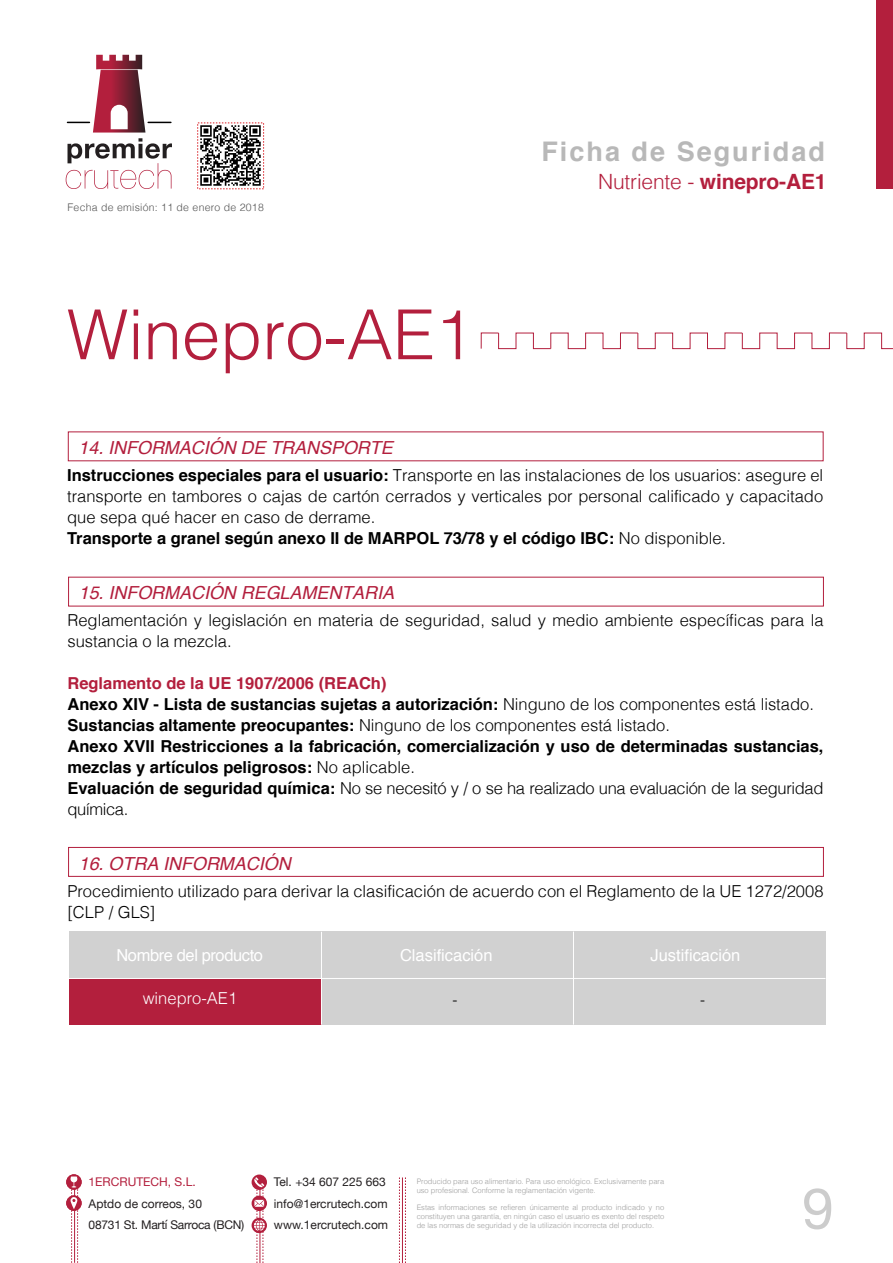
<style>
.page{position:relative;width:893px;height:1263px;background:#fff}
.page>*{position:absolute;margin:0;border:0;box-sizing:border-box;transform-origin:0 0}
.t1{font:300 69px "Helvetica";color:#b31f3d}
.t2{font:57px "Helvetica Neue";color:#ccc}
.t3{font:700 27px "Helvetica";letter-spacing:.075em;color:#b8b8b8}
.t4{font:700 21px "Helvetica";letter-spacing:-.01em;color:#b31f3d}
.t5{font:italic 18px "Helvetica";letter-spacing:-.005em;color:#b31f3d}
.t6{font:300 16.5px/21px "Helvetica";color:#000}
.t7{font:700 16.5px/21px "Helvetica";color:#000}
.t8{font:16.5px "Helvetica";color:#fff}
.t9{font:16.5px "Helvetica";letter-spacing:-.025em;color:#fff}
.t10{font:300 16.5px "Helvetica";color:#fff}
.t11{font:300 15px "Helvetica";color:#000}
.t12{font:12px/21px "Helvetica Neue";color:#231f20}
.t13{font:12px/21px "Helvetica Neue";letter-spacing:-.02em;color:#231f20}
.t14{font:12px "Helvetica Neue";color:#b31f3d}
.t15{font:300 10.5px "Helvetica";letter-spacing:.025em;color:#545454}
.t16{font:300 7.5px/9px "Helvetica";color:#9e9e9e}
.s1{font-weight:300}
.s2{font-weight:700}
.s3{color:#b31f3d}
</style>
<div class="page">
<div style="left:876px;top:0;width:17px;height:189px;background:#b31f3d"></div>
<div style="left:68px;top:847px;width:756px;height:29px;border:1px solid #b31f3d"></div>
<div style="left:69px;top:932px;width:756px;height:93px;background:#d1d1d1"></div>
<div style="left:69px;top:978px;width:252px;height:47px;background:#b31f3d"></div>
<hr style="left:68px;top:978px;width:757px;height:1px;background:#fff">
<hr style="left:321px;top:932px;width:1px;height:93px;background:#fff">
<hr style="left:573px;top:931px;width:1px;height:93px;background:#fff">
<svg style="left:66px;top:55px;width:106px;height:134px"></svg>
<svg style="left:399px;top:1177px;width:7px;height:86px"></svg>
<svg style="left:252px;top:1174px;width:15px;height:16px"></svg>
<svg style="left:252px;top:1195px;width:15px;height:16px"></svg>
<div style="left:252px;top:1218px;width:15px;height:15px;background:#b31f3d;border-radius:50%"></div>
<svg style="left:254px;top:1177px;width:11px;height:86px"></svg>
<svg style="left:66px;top:1174px;width:16px;height:16px"></svg>
<svg style="left:66px;top:1195px;width:16px;height:16px"></svg>
<svg style="left:69px;top:1176px;width:10px;height:87px"></svg>
<svg style="left:481px;top:333px;width:412px;height:16px"></svg>
<img style="left:200px;top:125px;width:61px;height:61px">
<h3 class="t3" style="left:541px;top:130px;width:285px">Ficha de Seguridad</h3>
<p class="t15" style="left:67px;top:198px;width:198px">Fecha de emisión: 11 de enero de 2018</p>
<h1 class="t1" style="left:67px;top:276px;width:408px">Winepro-AE1</h1>
<p class="t4" style="left:598px;top:164px;width:230px"><span class="s1">Nutriente -</span> winepro-AE1</p>
<p class="t5" style="left:78px;top:434px;width:316px">14. INFORMACIÓN DE TRANSPORTE</p>
<p class="t6" style="left:67px;top:464px;width:758px"><span class="s2">Instrucciones especiales para el usuario:</span> Transporte en las instalaciones de los usuarios: asegure el transporte en tambores o cajas de cartón cerrados y verticales por personal calificado y capacitado que sepa qué hacer en caso de derrame.<br><span class="s2">Transporte a granel según anexo II de MARPOL 73/78 y el código IBC:</span> No disponible.</p>
<p class="t5" style="left:79px;top:579px;width:317px">15. INFORMACIÓN REGLAMENTARIA</p>
<p class="t6" style="left:67px;top:609px;width:758px">Reglamentación y legislación en materia de seguridad, salud y medio ambiente específicas para la sustancia o la mezcla.</p>
<p class="t7" style="left:67px;top:673px;width:758px"><span class="s3">Reglamento de la UE 1907/2006 (REACh)<br></span>Anexo XIV - Lista de sustancias sujetas a autorización: <span class="s1">Ninguno de los componentes está listado.<br></span>Sustancias altamente preocupantes: <span class="s1">Ninguno de los componentes está listado.<br></span>Anexo XVII Restricciones a la fabricación, comercialización y uso de determinadas sustancias, mezclas y artículos peligrosos: <span class="s1">No aplicable.<br></span>Evaluación de seguridad química: <span class="s1">No se necesitó y / o se ha realizado una evaluación de la seguridad química.</span></p>
<p class="t5" style="left:79px;top:849px;width:213px">16. OTRA INFORMACIÓN</p>
<p class="t6" style="left:67px;top:879px;width:758px">Procedimiento utilizado para derivar la clasificación de acuerdo con el Reglamento de la UE 1272/2008 [CLP / GLS]</p>
<p class="t9" style="left:116px;top:943px;width:148px">Nombre del producto</p>
<p class="t8" style="left:400px;top:943px;width:94px">Clasificación</p>
<p class="t8" style="left:650px;top:943px;width:91px">Justificación</p>
<p class="t10" style="left:143px;top:984px;width:96px">winepro-AE1</p>
<p class="t11" style="left:452px;top:987px;width:6px">-</p>
<p class="t11" style="left:700px;top:987px;width:6px">-</p>
<p class="t14" style="left:89px;top:1173px;width:109px">1ERCRUTECH, S.L.</p>
<p class="t13" style="left:89px;top:1193px;width:157px">Aptdo de correos, 30<br>08731 St. Martí Sarroca (BCN)</p>
<p class="t12" style="left:274px;top:1172px;width:116px">Tel. +34 607 225 663 info@1ercrutech.com www.1ercrutech.com</p>
<p class="t16" style="left:417px;top:1176px;width:249px">Producido para uso alimentario. Para uso enológico. Exclusivamente para uso profesional. Conforme la reglamentación vigente.</p>
<p class="t16" style="left:417px;top:1203px;width:249px;text-align:justify">Estas informaciones se refieren únicamente al producto indicado y no constituyen una garantía, en ningún caso el usuario es exento del respeto de las normas de seguridad y de la utilización incorrecta del producto.</p>
<h2 class="t2" style="left:802px;top:1167px;width:33px">9</h2>
</div>
